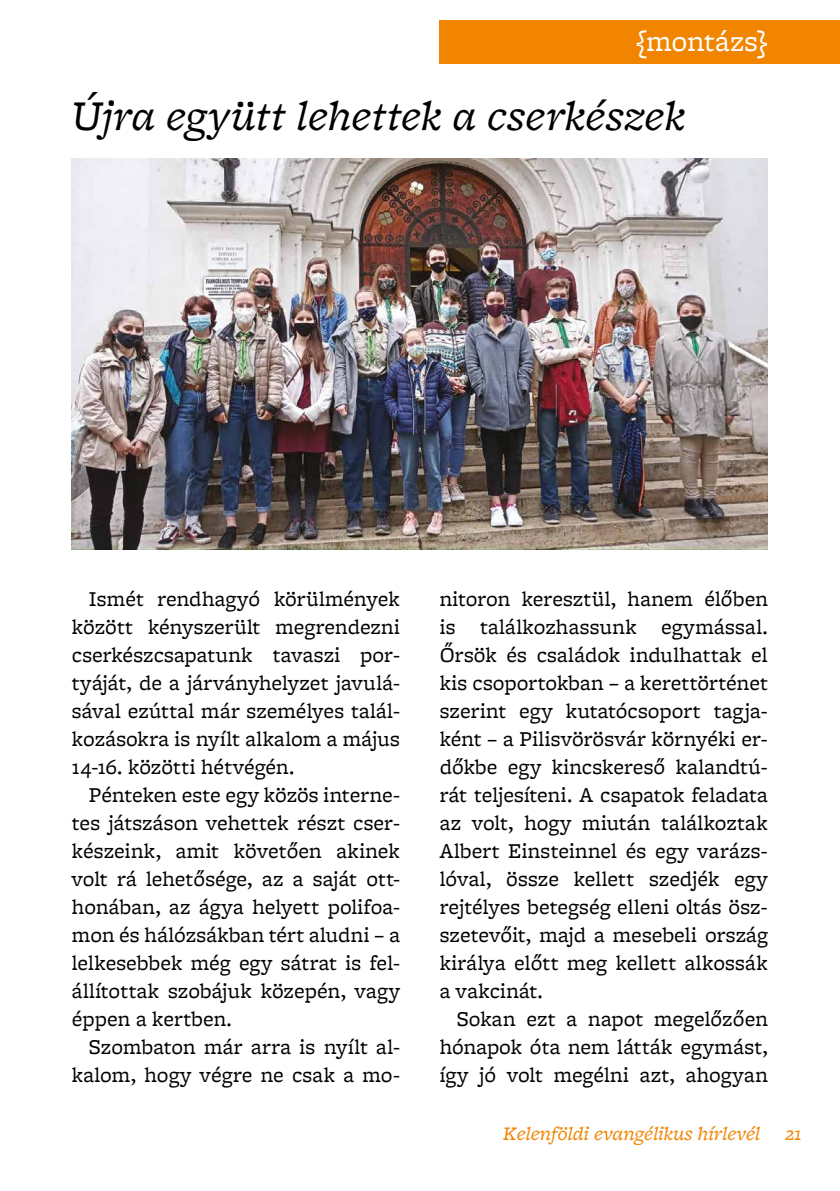
<style>
.page{position:relative;width:840px;height:1191px;background:#fff}
.page>*{position:absolute;margin:0;border:0;box-sizing:border-box;transform-origin:0 0}
.t1{font:italic 44px "Freight Micro W03";letter-spacing:.005em;color:#000}
.t2{font:30px "Freight Micro W03";letter-spacing:.005em;color:#fff}
.t3{font:22px/28px "Freight Micro W03";letter-spacing:.005em;color:#000;text-align:justify}
.t4{font:italic 20px "Freight Micro W03";color:#f18500}
</style>
<div class="page">
<div style="left:439px;top:20px;width:400px;height:44px;background:#f18500"></div>
<img style="left:72px;top:159px;width:695px;height:391px">
<h2 class="t2" style="left:636px;top:20px;width:133px">{montázs}</h2>
<h1 class="t1" style="left:72px;top:85px;width:614px">Újra együtt lehettek a cserkészek</h1>
<p class="t3" style="left:72px;top:584px;width:329px;text-indent:17px">Ismét rendhagyó körülmények között kényszerült megrendezni cserkészcsapatunk tavaszi por&shy;tyáját, de a járványhelyzet javulá&shy;sával ezúttal már személyes talál&shy;kozásokra is nyílt alkalom a május 14-16. közötti hétvégén.</p>
<p class="t3" style="left:72px;top:780px;width:329px;text-indent:17px">Pénteken este egy közös interne&shy;tes játszáson vehettek részt cser&shy;készeink, amit követően akinek volt rá lehetősége, az a saját ott&shy;honában, az ágya helyett polifoa&shy;mon és hálózsákban tért aludni – a lelkesebbek még egy sátrat is fel&shy;állítottak szobájuk közepén, vagy éppen a kertben.</p>
<p class="t3" style="left:72px;top:1032px;width:329px;text-align:right">Szombaton már arra is nyílt al&shy;kalom, hogy végre ne csak a mo-</p>
<p class="t3" style="left:439px;top:584px;width:329px">nitoron keresztül, hanem élőben is találkozhassunk egymással.<br>Őrsök és családok indulhattak el kis csoportokban – a kerettörténet szerint egy kutatócsoport tagja&shy;ként – a Pilisvörösvár környéki er&shy;dőkbe egy kincskereső kalandtú&shy;rát teljesíteni. A csapatok feladata az volt, hogy miután találkoztak Albert Einsteinnel és egy varázs&shy;lóval, össze kellett szedjék egy rejtélyes betegség elleni oltás ös - szetevőit, majd a mesebeli ország királya előtt meg kellett alkossák a vakcinát.</p>
<p class="t3" style="left:439px;top:1004px;width:329px;text-indent:17px">Sokan ezt a napot megelőzően hónapok óta nem látták egymást, így jó volt megélni azt, ahogyan</p>
<p class="t4" style="left:503px;top:1119px;width:258px">Kelenföldi evangélikus hírlevél</p>
<p class="t4" style="left:784px;top:1119px;width:18px">21</p>
</div>
